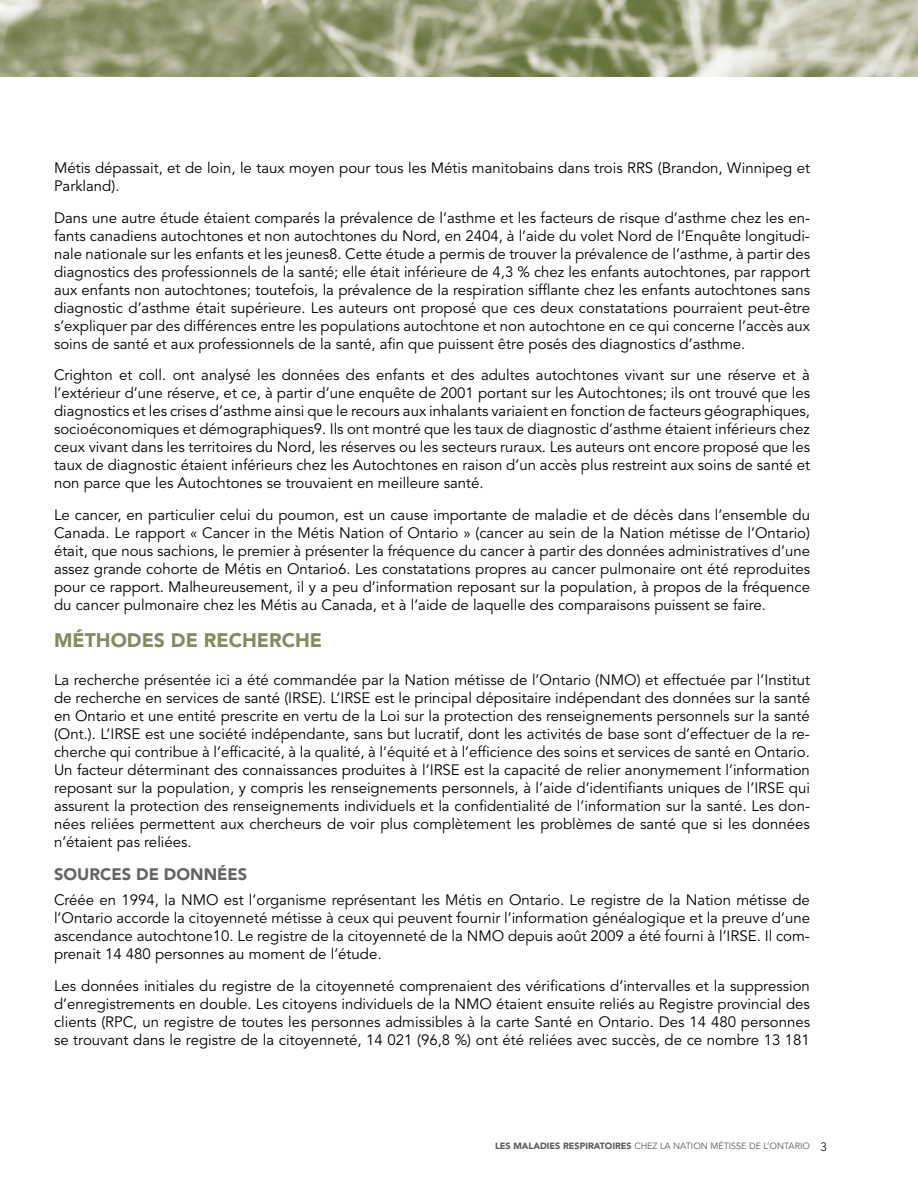
<style>
.page{position:relative;width:918px;height:1188px;background:#fff}
.page>*{position:absolute;margin:0;border:0;box-sizing:border-box;transform-origin:0 0}
.t1{font:900 19.5px "Avenir LT Std";color:#838b5f}
.t2{font:900 16.5px "Avenir LT Std";color:#636466}
.t3{font:15px/18px "Avenir LT Std";color:#000;text-align:justify}
.t4{font:9px "Avenir LT Std";color:#58595b}
.s1{font-weight:900}
.s2{font-weight:300;font-size:12px;color:#000}
</style>
<div class="page">
<img style="left:0;top:0;width:918px;height:77px">
<p class="t3" style="left:54px;top:160px;width:583px">Métis dépassait, et de loin, le taux moyen pour tous les Métis manitobains dans trois RRS</p>
<p class="t3" style="left:658px;top:160px;width:154px">(Brandon, Winnipeg et</p>
<p class="t3" style="left:54px;top:171px;width:758px;line-height:31.5px">Parkland).<br>Dans une autre étude étaient comparés la prévalence de l’asthme et les facteurs de risque d’asthme chez les en-</p>
<p class="t3" style="left:54px;top:227px;width:758px">fants canadiens autochtones et non autochtones du Nord, en 2404, à l’aide du volet Nord de l’Enquête longitudi&shy;nale nationale sur les enfants et les jeunes8. Cette étude a permis de trouver la prévalence de l’asthme, à partir des diagnostics des professionnels de la santé; elle était inférieure de 4,3 % chez les enfants autochtones, par rapport aux enfants non autochtones; toutefois, la prévalence de la respiration sifflante chez les enfants autochtones sans diagnostic d’asthme était supérieure. Les auteurs ont proposé que ces deux constatations pourraient peut-être s’expliquer par des différences entre les populations autochtone et non autochtone en ce qui concerne l’accès aux soins de santé et aux professionnels de la santé, afin que puissent être posés des diagnostics d’asthme.</p>
<p class="t3" style="left:54px;top:367px;width:758px">Crighton et coll. ont analysé les données des enfants et des adultes autochtones vivant sur une réserve et à l’extérieur d’une réserve, et ce, à partir d’une enquête de 2001 portant sur les Autochtones; ils ont trouvé que les diagnostics et les crises d’asthme ainsi que le recours aux inhalants variaient en fonction de facteurs géographiques, socioéconomiques et démographiques9. Ils ont montré que les taux de diagnostic d’asthme étaient inférieurs chez ceux vivant dans les territoires du Nord, les réserves ou les secteurs ruraux. Les auteurs ont encore proposé que les taux de diagnostic étaient inférieurs chez les Autochtones en raison d’un accès plus restreint aux soins de santé et non parce que les Autochtones se trouvaient en meilleure santé.</p>
<p class="t3" style="left:54px;top:506px;width:758px">Le cancer, en particulier celui du poumon, est un cause importante de maladie et de décès dans l’ensemble du Canada. Le rapport « Cancer in the Métis Nation of Ontario » (cancer au sein de la Nation métisse de l’Ontario) était, que nous sachions, le premier à présenter la fréquence du cancer à partir des données administratives d’une assez grande cohorte de Métis en Ontario6. Les constatations propres au cancer pulmonaire ont été reproduites pour ce rapport. Malheureusement, il y a peu d’information reposant sur la population, à propos de la fréquence du cancer pulmonaire chez les Métis au Canada, et à l’aide de laquelle des comparaisons puissent se faire.</p>
<h1 class="t1" style="left:54px;top:628px;width:270px">MÉTHODES DE RECHERCHE</h1>
<p class="t3" style="left:54px;top:671px;width:758px">La recherche présentée ici a été commandée par la Nation métisse de l’Ontario (NMO) et effectuée par l’Institut de recherche en services de santé (IRS E). L’IRS E est le principal dépositaire indépendant des données sur la santé en Ontario et une entité prescrite en vertu de la Loi sur la protection des renseignements personnels sur la santé (Ont.). L’IRS E est une société indépendante, sans but lucratif, dont les activités de base sont d’effectuer de la re&shy;cherche qui contribue à l’efficacité, à la qualité, à l’équité et à l’efficience des soins et services de santé en Ontario.<br>Un facteur déterminant des connaissances produites à l’IRS E est la capacité de relier anonymement l’information reposant sur la population, y compris les renseignements personnels, à l’aide d’identifiants uniques de l’IRS E qui assurent la protection des renseignements individuels et la confidentialité de l’information sur la santé. Les don&shy;nées reliées permettent aux chercheurs de voir plus complètement les problèmes de santé que si les données n’étaient pas reliées.</p>
<p class="t2" style="left:54px;top:865px;width:22px">SOURCES</p>
<p class="t2" style="left:136px;top:865px;width:41px">DE DONNÉES</p>
<p class="t3" style="left:54px;top:891px;width:758px">Créée en 1994, la NMO est l’organisme représentant les Métis en Ontario. Le registre de la Nation métisse de l’Ontario accorde la citoyenneté métisse à ceux qui peuvent fournir l’information généalogique et la preuve d’une ascendance autochtone10. Le registre de la citoyenneté de la NMO depuis août 2009 a été fourni à l’IRS E. Il com&shy;prenait 14 480 personnes au moment de l’étude.</p>
<p class="t3" style="left:54px;top:977px;width:758px">Les données initiales du registre de la citoyenneté comprenaient des vérifications d’intervalles et la suppression d’enregistrements en double. Les citoyens individuels de la NMO étaient ensuite reliés au Registre provincial des clients (RPC, un registre de toutes les personnes admissibles à la carte Santé en Ontario. Des 14 480 personnes se trouvant dans le registre de la citoyenneté, 14 021 (96,8 %) ont été reliées avec succès, de ce nombre 13 181</p>
<p class="t4" style="left:495px;top:1141px;width:333px"><span class="s1">LES MALADIES RESPIRATOIRES</span> CHEZ LA NATION MÉTISSE DE L’ONTARIO <span class="s2">3</span></p>
</div>
